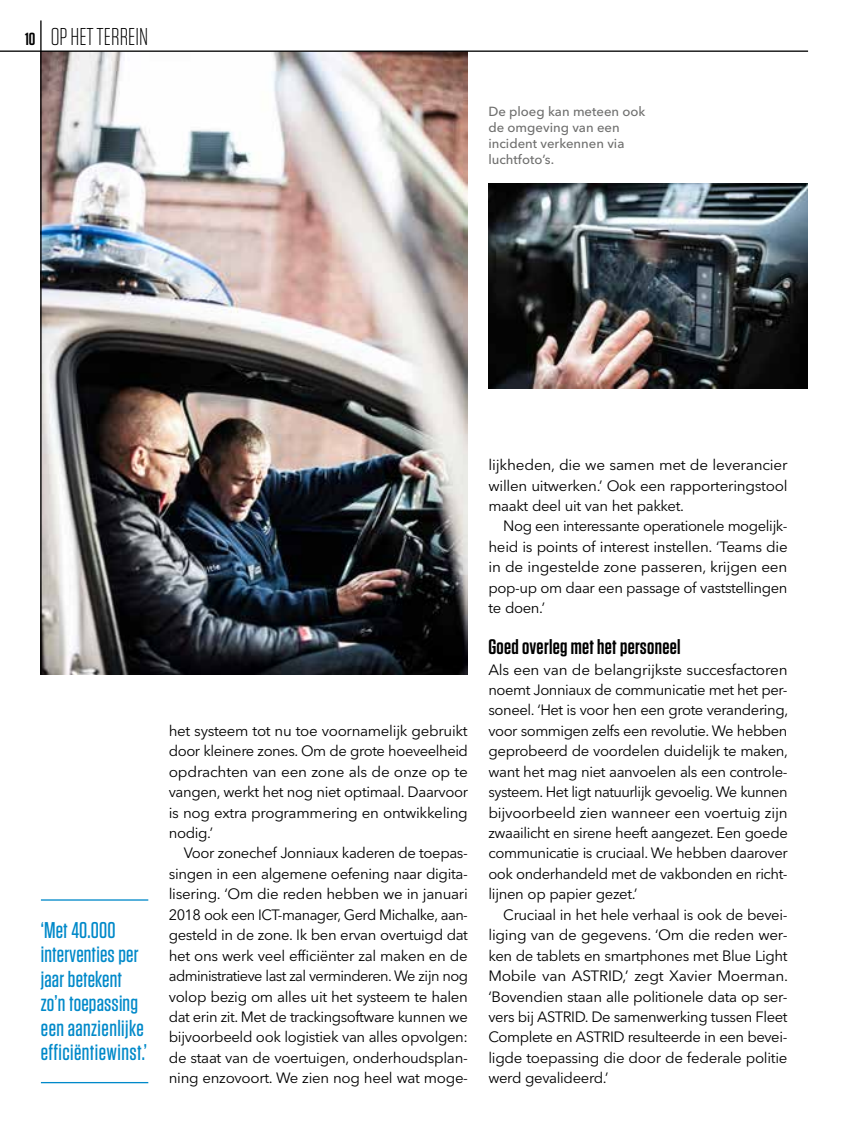
<style>
.page{position:relative;width:849px;height:1146px;background:#fff}
.page>*{position:absolute;margin:0;border:0;box-sizing:border-box;transform-origin:0 0}
.t1{font:300 24.32px "Tungsten";color:#000}
.t2{font:500 22.75px/24.5px "Tungsten";letter-spacing:.01em;color:#0089c9}
.t3{font:600 21px "Tungsten";letter-spacing:.015em;color:#000}
.t4{font:14.88px/20.5px "Avenir Next LT Pro";letter-spacing:-.025em;color:#000;text-align:justify}
.t5{font:500 13.12px/15.8px "Avenir Next LT Pro";color:#6f6f6e}
.s1{font-weight:600;font-size:17.5px}
</style>
<div class="page">
<img style="left:42px;top:52px;width:426px;height:622px">
<img style="left:488px;top:184px;width:319px;height:204px">
<hr style="left:41px;top:1082px;width:107px;height:1px;background:#0089c9">
<hr style="left:41px;top:899px;width:107px;height:2px;background:#0089c9">
<hr style="left:0;top:51px;width:807px;height:1px;background:#000">
<hr style="left:40px;top:20px;width:2px;height:654px;background:#000">
<h1 class="t1" style="left:25px;top:24px;width:124px"><span class="s1">10</span> OP HET TERREIN</h1>
<p class="t5" style="left:488px;top:104px;width:158px">De ploeg kan meteen ook de omgeving van een incident verkennen via luchtfoto’s.</p>
<h2 class="t2" style="left:41px;top:918px;width:108px">‘Met 40.000 interventies per jaar betekent zo’n toepassing een aanzienlijke efficiëntiewinst.’</h2>
<p class="t4" style="left:169px;top:720px;width:301px">het systeem tot nu toe voornamelijk gebruikt door kleinere zones. Om de grote hoeveelheid opdrachten van een zone als de onze op te vangen, werkt het nog niet optimaal. Daarvoor is nog extra programmering en ontwikkeling nodig.’</p>
<p class="t4" style="left:169px;top:843px;width:300px;text-indent:15px">Voor zonechef Jonniaux kaderen de toepas&shy;singen in een algemene oefening naar digita&shy;lisering. ‘Om die reden hebben we in januari 2018 ook een ICT-manager, Gerd Michalke, aan&shy;gesteld in de zone. Ik ben ervan overtuigd dat het ons werk veel efficiënter zal maken en de administratieve last zal verminderen. We zijn nog volop bezig om alles uit het systeem te halen dat erin zit. Met de trackingsoftware kunnen we bijvoorbeeld ook logistiek van alles opvolgen: de staat van de voertuigen, onderhoudsplan&shy;ning enzovoort. We zien nog heel wat moge-</p>
<p class="t4" style="left:488px;top:455px;width:300px">lijkheden, die we samen met de leverancier willen uitwerken.’ Ook een rapporteringstool maakt deel uit van het pakket.</p>
<p class="t4" style="left:488px;top:516px;width:301px;text-indent:15px">Nog een interessante operationele mogelijk&shy;heid is points of interest instellen. ‘Teams die in de ingestelde zone passeren, krijgen een pop-up om daar een passage of vaststellingen te doen.’</p>
<h3 class="t3" style="left:488px;top:636px;width:193px">Goed overleg met het personeel</h3>
<p class="t4" style="left:488px;top:659px;width:301px">Als een van de belangrijkste succesfactoren noemt Jonniaux de communicatie met het per&shy;soneel. ‘Het is voor hen een grote verandering, voor sommigen zelfs een revolutie. We hebben geprobeerd de voordelen duidelijk te maken, want het mag niet aanvoelen als een controle&shy;systeem. Het ligt natuurlijk gevoelig. We kunnen bijvoorbeeld zien wanneer een voertuig zijn zwaailicht en sirene heeft aangezet. Een goede communicatie is cruciaal. We hebben daarover ook onderhandeld met de vakbonden en richt&shy;lijnen op papier gezet.’</p>
<p class="t4" style="left:488px;top:904px;width:301px;text-indent:15px">Cruciaal in het hele verhaal is ook de bevei&shy;liging van de gegevens. ‘Om die reden wer&shy;ken de tablets en smartphones met Blue Light Mobile van ASTRID,’ zegt Xavier Moerman. ‘Bovendien staan alle politionele data op ser&shy;vers bij ASTRID. De samenwerking tussen Fleet Complete en ASTRID resulteerde in een bevei&shy;ligde toepassing die door de federale politie werd gevalideerd.’</p>
</div>
